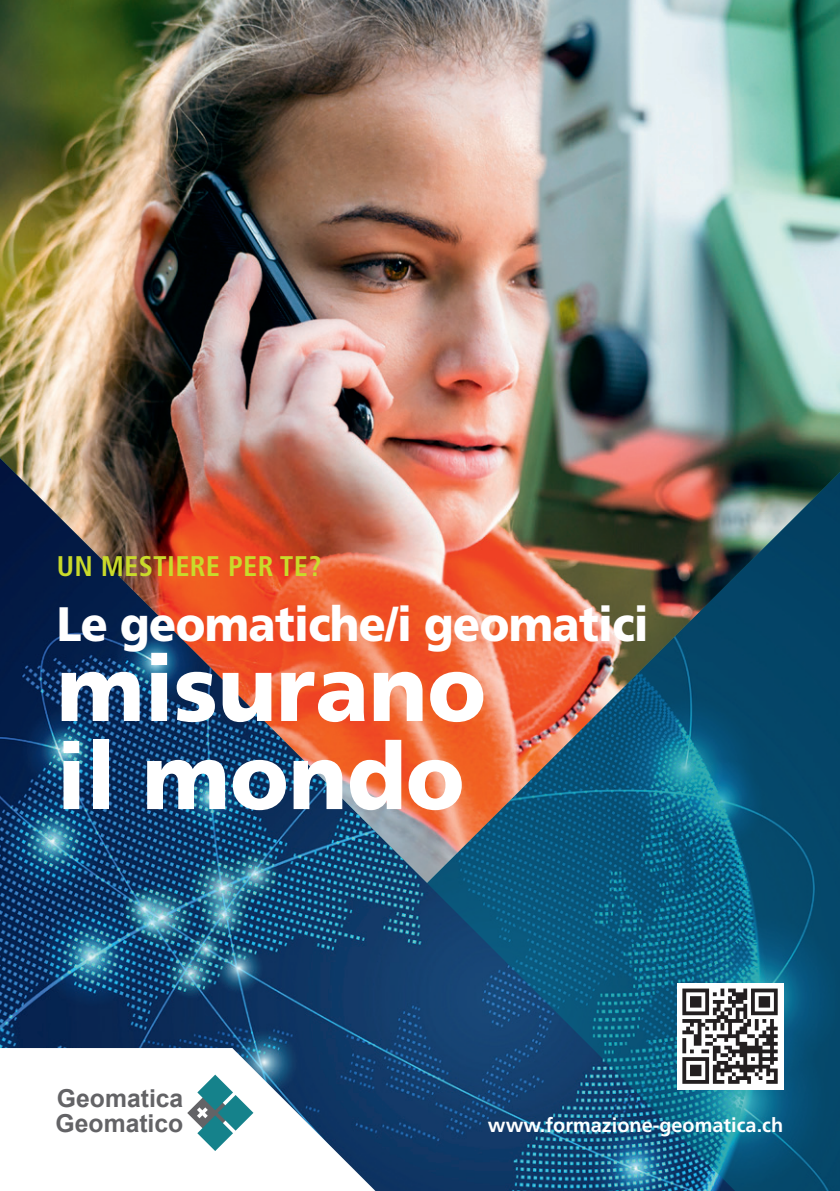
<style>
.page{position:relative;width:840px;height:1191px;background:#fff}
.page>*{position:absolute;margin:0;border:0;box-sizing:border-box;transform-origin:0 0}
.t1{font:900 92.4px/88px "Frutiger LT Std";color:#fff;scale:.95 1}
.t2{font:900 48.2px "Frutiger LT Std";letter-spacing:-.015em;color:#fff;scale:.92 1}
.t3{font:700 condensed 28.4px "Frutiger LT Std";letter-spacing:.01em;color:#c9da2b}
.t4{font:700 24.6px/24.6px "Arial";color:#636366}
.t5{font:700 19.8px "Frutiger LT Std";color:#fff}
</style>
<div class="page">
<img style="left:0;top:883px;width:839px;height:308px">
<svg style="left:0;top:1048px;width:375px;height:143px"></svg>
<div style="left:676px;top:983px;width:106px;height:106px;background:#fff"></div>
<svg style="left:682px;top:988px;width:95px;height:95px"></svg>
<img style="left:0;top:0;width:839px;height:883px">
<svg style="left:187px;top:1074px;width:66px;height:77px"></svg>
<h3 class="t3" style="left:57px;top:549px;width:266px">UN MESTIERE PER TE?</h3>
<h2 class="t2" style="left:57px;top:595px;width:644px">Le geomatiche/i geomatici</h2>
<h1 class="t1" style="left:57px;top:644px;width:453px">misurano il mondo</h1>
<p class="t4" style="left:56px;top:1087px;width:129px">Geomatica<br>Geomatico</p>
<p class="t5" style="left:487px;top:1113px;width:296px">www.formazione-geomatica.ch</p>
</div>
